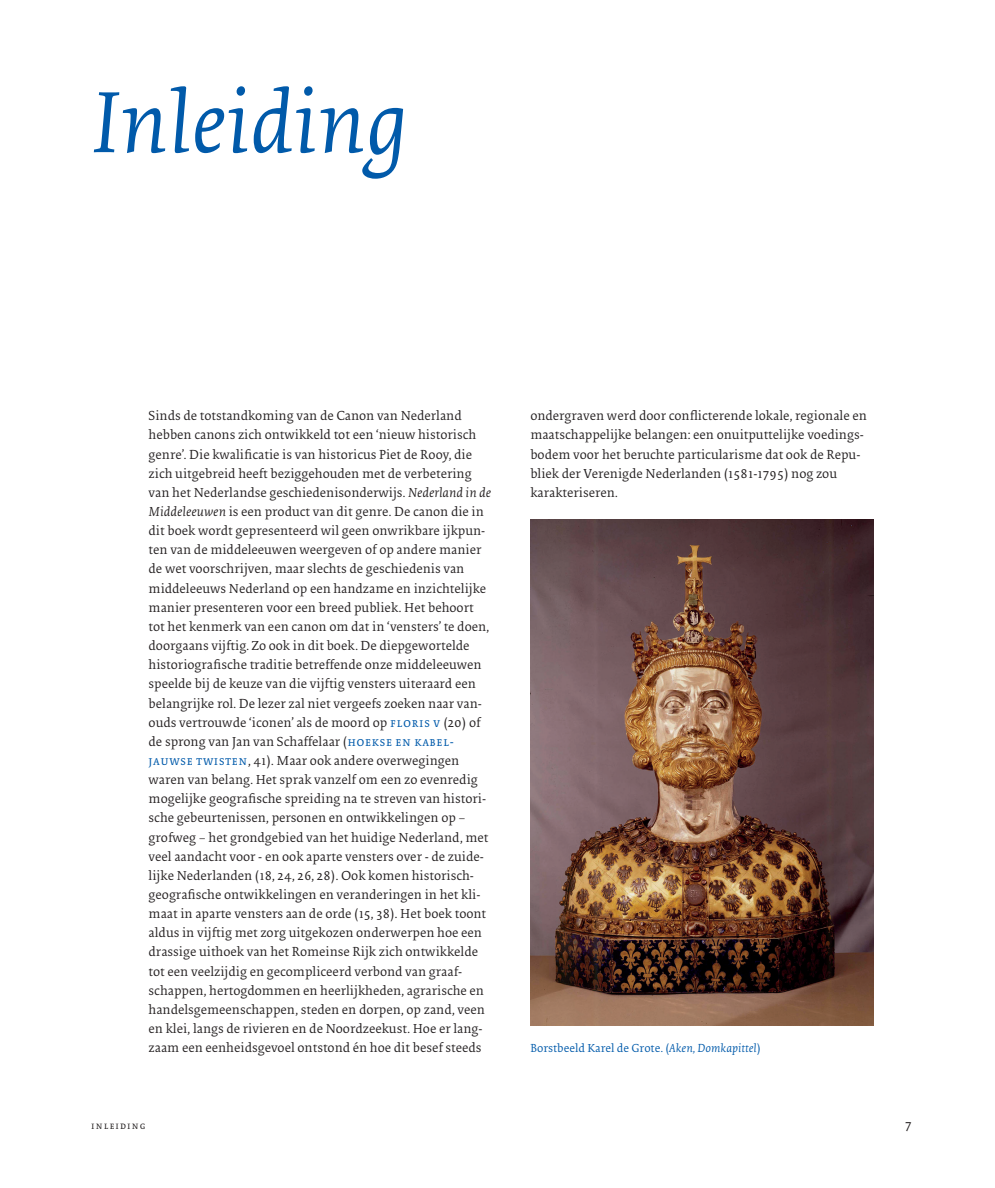
<style>
.page{position:relative;width:995px;height:1188px;background:#fff}
.page>*{position:absolute;margin:0;border:0;box-sizing:border-box;transform-origin:0 0}
.Kop{font:90px "Collis Italic Txt";letter-spacing:-.01em;color:#015aaa}
.Normal_ME{font:13.5px/19.2px "Collis Roman Txt";color:#231f20}
.Normaal{font:13.5px "Collis Roman Txt";color:#231f20}
.t1{font:12px "Collis Roman Txt";color:#015aaa}
.Normaal-2{font:10.5px "Collis Roman Exp";letter-spacing:.1em;color:#231f20}
.s1{font-size:93.6px}
.s2{font-family:"Collis Italic Txt"}
.s3{font-family:"Collis Roman Exp";color:#015aaa}
</style>
<div class="page">
<img style="left:530px;top:519px;width:344px;height:506px">
<p class="Kop" style="left:91px;top:78px;width:319px">Inleidin<span class="s1">g</span></p>
<p class="Normal_ME" style="left:149px;top:407px;width:344px">Sinds de totstandkoming van de Canon van Nederland hebben canons zich ontwikkeld tot een ‘nieuw historisch genre’. Die kwalificatie is van historicus Piet de Rooy, die zich uitgebreid heeft beziggehouden met de verbetering van het Nederlandse geschiedenisonderwijs. <span class="s2">Nederland in de Middeleeuwen</span> is een product van dit genre. De canon die in dit boek wordt gepresenteerd wil geen onwrikbare ijkpun&shy;ten van de middeleeuwen weergeven of op andere manier de wet voorschrijven, maar slechts de geschiedenis van middeleeuws Nederland op een handzame en inzichtelijke manier presenteren voor een breed publiek. Het behoort tot het kenmerk van een canon om dat in ‘vensters’ te doen, doorgaans vijftig. Zo ook in dit boek. De diepgewortelde historiografische traditie betreffende onze middeleeuwen speelde bij de keuze van die vijftig vensters uiteraard een belangrijke rol. De lezer zal niet vergeefs zoeken naar van&shy;ouds vertrouwde ‘iconen’ als de moord op <span class="s3">floris v</span> (20) of de sprong van Jan van Schaffelaar (<span class="s3">hoekse en kabel&shy;jauwse twisten</span>, 41). Maar ook andere overwegingen waren van belang. Het sprak vanzelf om een zo evenredig mogelijke geografische spreiding na te streven van histori&shy;sche gebeurtenissen, personen en ontwikkelingen op – grofweg – het grondgebied van het huidige Nederland, met veel aandacht voor - en ook aparte vensters over - de zuide&shy;lijke Nederlanden (18, 24, 26, 28). Ook komen historisch&shy;geografische ontwikkelingen en veranderingen in het kli&shy;maat in aparte vensters aan de orde (15, 38). Het boek toont aldus in vijftig met zorg uitgekozen onderwerpen hoe een drassige uithoek van het Romeinse Rijk zich ontwikkelde tot een veelzijdig en gecompliceerd verbond van graaf&shy;schappen, hertogdommen en heerlijkheden, agrarische en handelsgemeenschappen, steden en dorpen, op zand, veen en klei, langs de rivieren en de Noordzeekust. Hoe er lang&shy;zaam een eenheidsgevoel ontstond én hoe dit besef steeds</p>
<p class="Normal_ME" style="left:530px;top:407px;width:338px">ondergraven werd door conflicterende lokale, regionale en maatschappelijke belangen: een onuitputtelijke voedings&shy;bodem voor het beruchte particularisme dat ook de Repu&shy;bliek der Verenigde Nederlanden (1581-1795) nog zou karakteriseren.</p>
<p class="t1" style="left:530px;top:1042px;width:232px">Borstbeeld Karel de Grote. (<span class="s2">Aken, Domkapittel</span>)</p>
<p class="Normaal-2" style="left:91px;top:1119px;width:56px">inleiding</p>
<p class="Normaal" style="left:905px;top:1117px;width:8px">7</p>
</div>
